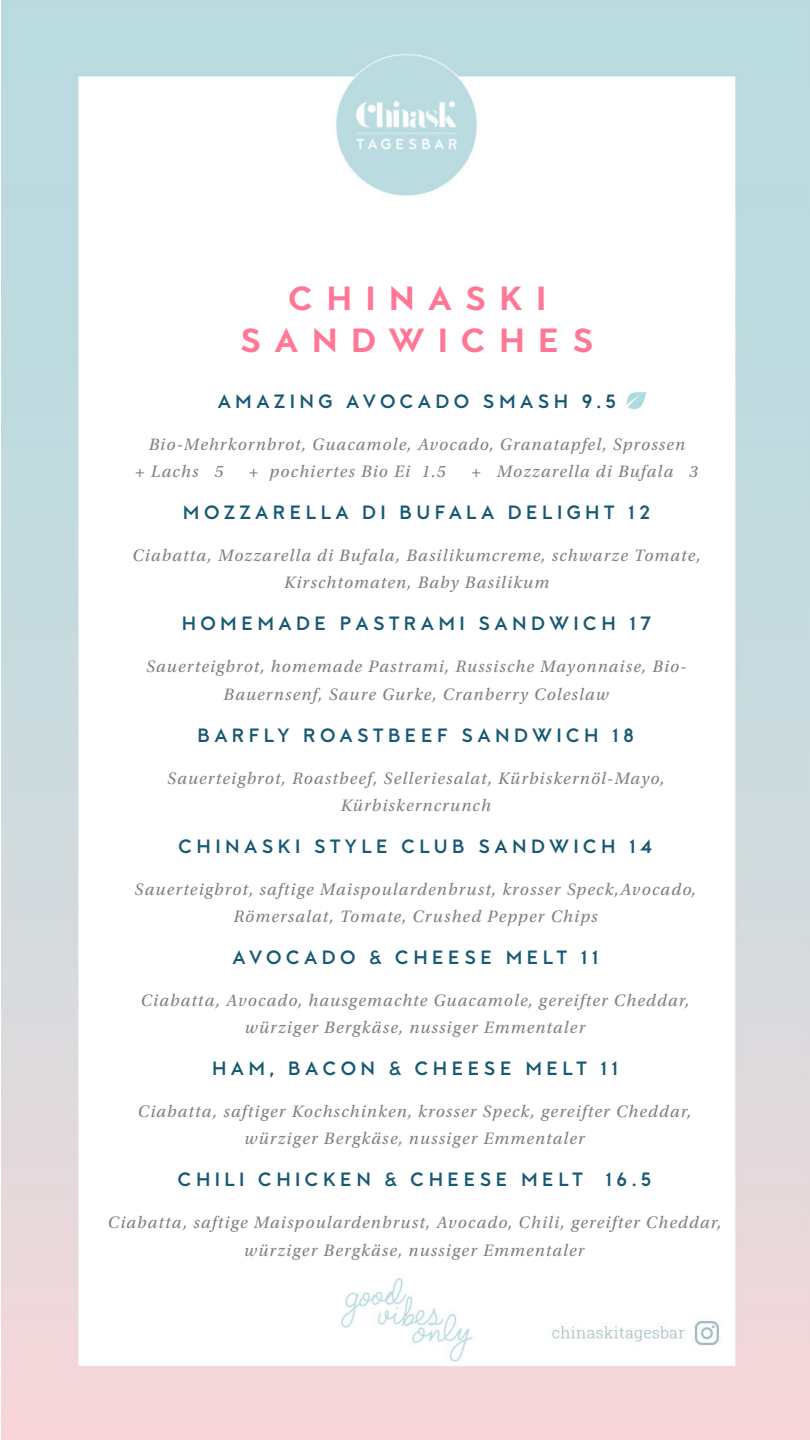
<style>
.page{position:relative;width:810px;height:1440px;background:#fff}
.page>*{position:absolute;margin:0;border:0;box-sizing:border-box;transform-origin:0 0}
.Menu_Section{font:900 33.75px "MTT Milano";letter-spacing:.39em;color:#ff7794}
.Menu_Section-2{font:700 19.35px "MTT Milano";letter-spacing:.225em;color:#175973}
.Menu_Section-3{font:italic 17.48px/27.2px "Utopia Std";letter-spacing:.07em;color:#7e7f7e;text-align:center}
</style>
<div class="page">
<img style="left:1px;top:0;width:809px;height:1440px">
<svg style="left:627px;top:390px;width:19px;height:20px"></svg>
<p class="Menu_Section" style="left:288px;top:279px;width:259px">CHINASKI</p>
<p class="Menu_Section" style="left:240px;top:321px;width:355px">SANDWICHES</p>
<p class="Menu_Section-2" style="left:218px;top:390px;width:400px">AMAZING AVOCADO SMASH 9.5</p>
<p class="Menu_Section-3" style="left:135px;top:431px;width:551px;text-align:left;text-indent:13px">Bio-Mehrkornbrot, Guacamole, Avocado, Granatapfel, Sprossen + Lachs 5</p>
<p class="Menu_Section-3" style="left:249px;top:458px;width:198px">+ pochiertes Bio Ei 1.5</p>
<p class="Menu_Section-3" style="left:471px;top:458px;width:228px">+ Mozzarella di Bufala 3</p>
<p class="Menu_Section-2" style="left:183px;top:501px;width:469px">MOZZARELLA DI BUFALA DELIGHT 12</p>
<p class="Menu_Section-3" style="left:133px;top:542px;width:570px">Ciabatta, Mozzarella di Bufala, Basilikumcreme, schwarze Tomate,<br>Kirschtomaten, Baby Basilikum</p>
<p class="Menu_Section-2" style="left:182px;top:613px;width:471px">HOMEMADE PASTRAMI SANDWICH 17</p>
<p class="Menu_Section-3" style="left:146px;top:653px;width:542px">Sauerteigbrot, homemade Pastrami, Russische Mayonnaise, Bio-<br>Bauernsenf, Saure Gurke, Cranberry Coleslaw</p>
<p class="Menu_Section-2" style="left:197px;top:724px;width:438px">BARFLY ROASTBEEF SANDWICH 18</p>
<p class="Menu_Section-3" style="left:167px;top:765px;width:499px">Sauerteigbrot, Roastbeef, Selleriesalat, Kürbiskernöl-Mayo,<br>Kürbiskerncrunch</p>
<p class="Menu_Section-2" style="left:178px;top:835px;width:476px">CHINASKI STYLE CLUB SANDWICH 14</p>
<p class="Menu_Section-3" style="left:135px;top:876px;width:563px">Sauerteigbrot, saftige Maispoulardenbrust, krosser Speck,Avocado,<br>Römersalat, Tomate, Crushed Pepper Chips</p>
<p class="Menu_Section-2" style="left:232px;top:946px;width:368px">AVOCADO &amp; CHEESE MELT 11</p>
<p class="Menu_Section-3" style="left:141px;top:987px;width:550px">Ciabatta, Avocado, hausgemachte Guacamole, gereifter Cheddar, würziger Bergkäse, nussiger Emmentaler</p>
<p class="Menu_Section-2" style="left:212px;top:1057px;width:407px">HAM, BACON &amp; CHEESE MELT 11</p>
<p class="Menu_Section-3" style="left:138px;top:1098px;width:555px">Ciabatta, saftiger Kochschinken, krosser Speck, gereifter Cheddar, würziger Bergkäse, nussiger Emmentaler</p>
<p class="Menu_Section-2" style="left:178px;top:1169px;width:475px">CHILI CHICKEN &amp; CHEESE MELT 16.5</p>
<p class="Menu_Section-3" style="left:108px;top:1209px;width:615px">Ciabatta, saftige Maispoulardenbrust, Avocado, Chili, gereifter Cheddar, würziger Bergkäse, nussiger Emmentaler</p>
</div>
